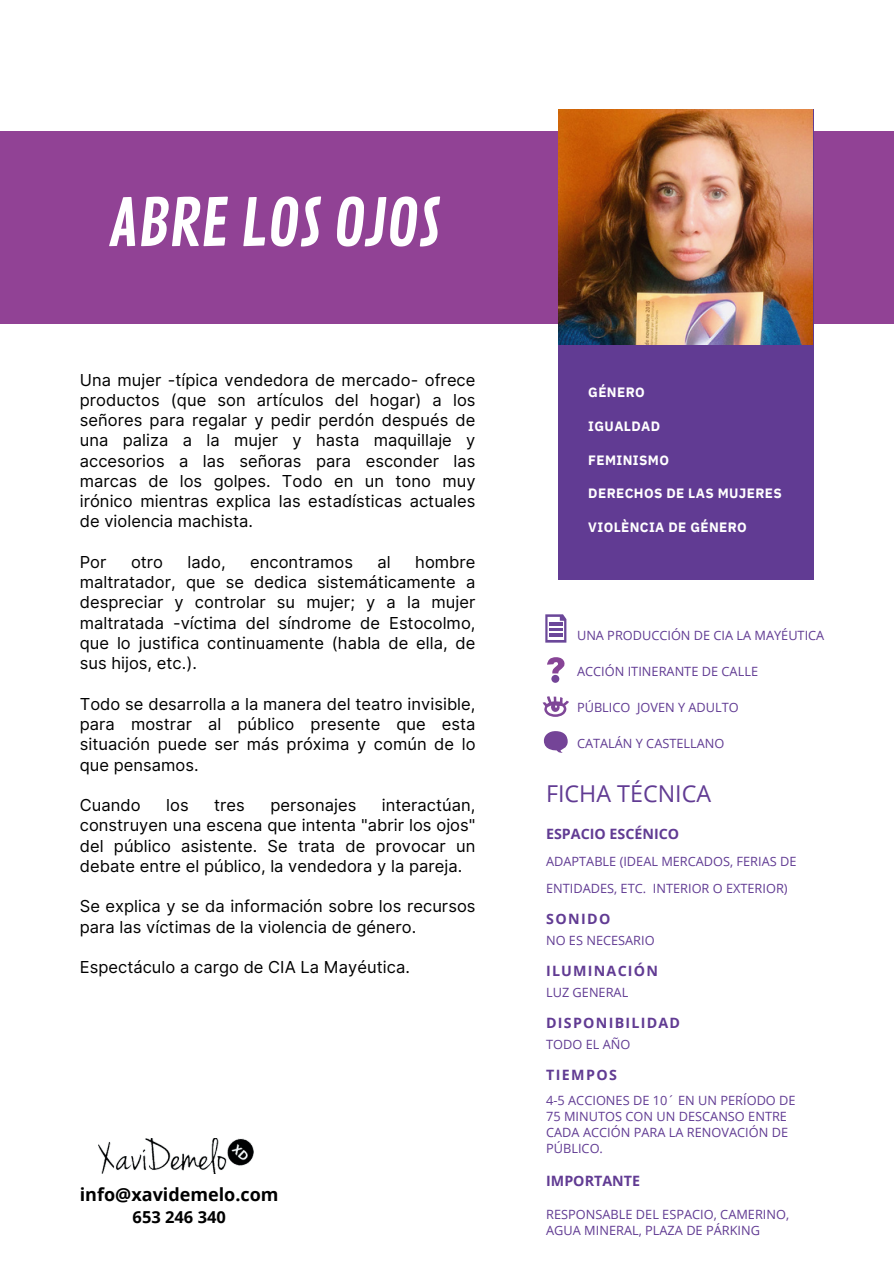
<style>
.page{position:relative;width:894px;height:1264px;background:#fff}
.page>*{position:absolute;margin:0;border:0;box-sizing:border-box;transform-origin:0 0}
.t1{font:64.5px "Contrail One";letter-spacing:-.015em;color:#fff}
.t2{font:23.25px "Open Sans";color:#613b93}
.t3{font:700 18px "Open Sans";color:#000}
.t4{font:16.5px/20.2px "Inter";color:#000;text-align:justify}
.t5{font:700 16.5px "Open Sans";color:#000}
.t6{font:700 14.25px "Open Sans";letter-spacing:.085em;color:#613b93}
.t7{font:700 14.25px "Open Sans";color:#613b93}
.t8{font:700 13.5px "IBM Plex Sans";letter-spacing:.025em;color:#fff}
.t9{font:12.75px/15.9px "Open Sans";color:#613b93}
</style>
<div class="page">
<svg style="left:545px;top:614px;width:21px;height:28px"></svg>
<svg style="left:547px;top:657px;width:17px;height:16px"></svg>
<div style="left:551px;top:675px;width:8px;height:7px;background:#734497;border-radius:50%"></div>
<svg style="left:542px;top:696px;width:27px;height:21px"></svg>
<svg style="left:543px;top:731px;width:24px;height:21px"></svg>
<div style="left:0;top:131px;width:892px;height:192px;background:#914295"></div>
<div style="left:558px;top:109px;width:255px;height:470px;background:#613b93"></div>
<img style="left:558px;top:109px;width:254px;height:236px">
<img style="left:98px;top:1138px;width:156px;height:35px">
<p class="t1" style="left:108px;top:185px;width:333px">ABRE LOS OJOS</p>
<h6 class="t4" style="left:80px;top:369px;width:397px">Una mujer -típica vendedora de mercado- ofrece productos (que son artículos del hogar) a los señores para regalar y pedir perdón después de una paliza a la mujer y hasta maquillaje y accesorios a las señoras para esconder las marcas de los golpes. Todo en un tono muy irónico mientras explica las estadísticas actuales de violencia machista.</h6>
<h6 class="t4" style="left:80px;top:552px;width:28px">Por</h6>
<h6 class="t4" style="left:131px;top:552px;width:34px">otro</h6>
<h6 class="t4" style="left:187px;top:552px;width:40px">lado,</h6>
<h6 class="t4" style="left:250px;top:552px;width:104px">encontramos</h6>
<h6 class="t4" style="left:377px;top:552px;width:15px">al</h6>
<h6 class="t4" style="left:80px;top:552px;width:397px;text-indent:335px">hombre maltratador, que se dedica sistemáticamente a despreciar y controlar su mujer; y a la mujer maltratada -víctima del síndrome de Estocolmo, que lo justifica continuamente (habla de ella, de sus hijos, etc.).</h6>
<p class="t4" style="left:80px;top:693px;width:397px">Todo se desarrolla a la manera del teatro invisible, para mostrar al público presente que esta situación puede ser más próxima y común de lo que pensamos.</p>
<p class="t4" style="left:80px;top:795px;width:62px">Cuando</p>
<p class="t4" style="left:166px;top:795px;width:24px">los</p>
<p class="t4" style="left:214px;top:795px;width:32px">tres</p>
<p class="t4" style="left:270px;top:795px;width:87px">personajes</p>
<p class="t4" style="left:80px;top:795px;width:397px;text-indent:302px">interactúan, construyen una escena que intenta "abrir los ojos" del público asistente. Se trata de provocar un debate entre el público, la vendedora y la pareja.</p>
<h5 class="t4" style="left:80px;top:896px;width:397px">Se explica y se da información sobre los recursos para las víctimas de la violencia de género.</h5>
<p class="t4" style="left:80px;top:957px;width:331px">Espectáculo a cargo de CIA La Mayéutica.</p>
<p class="t3" style="left:80px;top:1181px;width:200px">info@xavidemelo.com</p>
<p class="t5" style="left:132px;top:1205px;width:95px">653 246 340</p>
<p class="t8" style="left:588px;top:383px;width:58px">GÉNERO</p>
<p class="t8" style="left:588px;top:417px;width:73px">IGUALDAD</p>
<p class="t8" style="left:588px;top:451px;width:82px">FEMINISMO</p>
<p class="t8" style="left:588px;top:484px;width:195px">DERECHOS DE LAS MUJERES</p>
<p class="t8" style="left:588px;top:518px;width:160px">VIOLÈNCIA DE GÉNERO</p>
<h5 class="t9" style="left:577px;top:627px;width:249px">UNA PRODUCCIÓN DE CIA LA MAYÉUTICA</h5>
<h4 class="t9" style="left:577px;top:663px;width:182px">ACCIÓN ITINERANTE DE CALLE</h4>
<h4 class="t9" style="left:577px;top:699px;width:163px">PÚBLICO JOVEN Y ADULTO</h4>
<h4 class="t9" style="left:577px;top:735px;width:149px">CATALÁN Y CASTELLANO</h4>
<h3 class="t2" style="left:546px;top:777px;width:166px">FICHA TÉCNICA</h3>
<h4 class="t7" style="left:546px;top:823px;width:134px">ESPACIO ESCÉNICO</h4>
<h4 class="t9" style="left:546px;top:848px;width:252px;line-height:26.5px">ADAPTABLE (IDEAL MERCADOS, FERIAS DE<br>ENTIDADES, ETC. INTERIOR O EXTERIOR)</h4>
<h4 class="t6" style="left:546px;top:908px;width:66px">SONIDO</h4>
<p class="t9" style="left:546px;top:932px;width:110px">NO ES NECESARIO</p>
<p class="t6" style="left:546px;top:960px;width:113px">ILUMINACIÓN</p>
<p class="t9" style="left:546px;top:984px;width:84px">LUZ GENERAL</p>
<p class="t6" style="left:546px;top:1012px;width:135px">DISPONIBILIDAD</p>
<p class="t9" style="left:546px;top:1036px;width:86px">TODO EL AÑO</p>
<p class="t6" style="left:546px;top:1064px;width:72px">TIEMPOS</p>
<h2 class="t9" style="left:546px;top:1092px;width:251px">4-5 ACCIONES DE 10´ EN UN PERÍODO DE<br>75 MINUTOS CON UN DESCANSO ENTRE<br>CADA ACCIÓN PARA LA RENOVACIÓN DE<br>PÚBLICO.</h2>
<p class="t7" style="left:546px;top:1170px;width:95px">IMPORTANTE</p>
<p class="t9" style="left:546px;top:1206px;width:244px">RESPONSABLE DEL ESPACIO, CAMERINO,<br>AGUA MINERAL, PLAZA DE PÁRKING</p>
</div>
